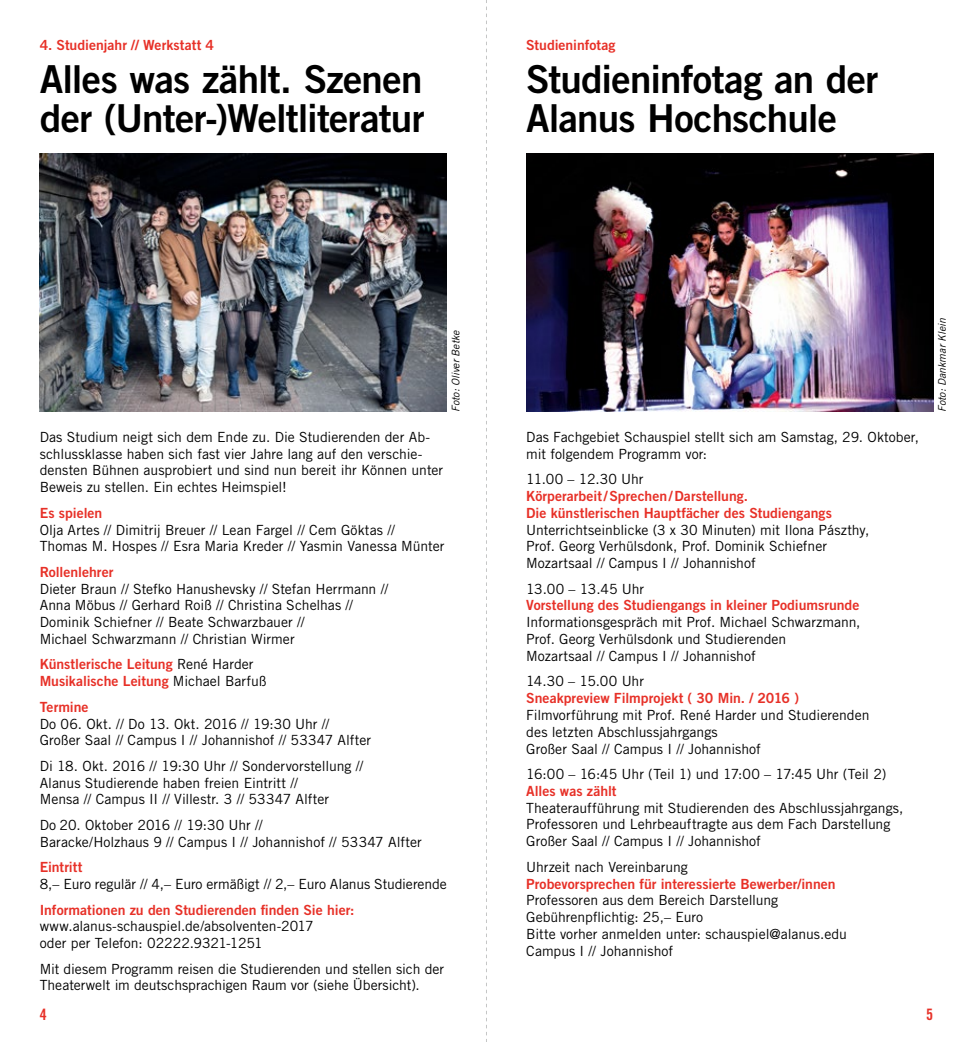
<style>
.page{position:relative;width:973px;height:1042px;background:#fff}
.page>*{position:absolute;margin:0;border:0;box-sizing:border-box;transform-origin:0 0}
.t1{font:38.5px/38.5px "Trade Gothic LT Std Bd 2";letter-spacing:-.02em;color:#000}
.t2{font:15.75px "Trade Gothic LT Std Bd Cn 20";color:#e73027}
.t3{font:14px/16.8px "Trade Gothic LT Std";color:#000}
.t4{font:14px/16.8px "Trade Gothic LT Std Bd 2";color:#e73027}
.t5{font:italic 10.5px "Trade Gothic LT Std";color:#000}
.s1{font-family:"Trade Gothic LT Std";color:#000}
</style>
<div class="page">
<img style="left:40px;top:154px;width:406px;height:258px">
<img style="left:526px;top:154px;width:407px;height:258px">
<svg style="left:486px;top:0;width:1px;height:1042px"></svg>
<p class="t4" style="left:40px;top:36px;width:176px">4. Studienjahr // Werkstatt 4</p>
<h1 class="t1" style="left:40px;top:60px;width:386px">Alles was zählt. Szenen der (Unter-)Weltliteratur</h1>
<p class="t4" style="left:526px;top:36px;width:91px">Studieninfotag</p>
<h1 class="t1" style="left:526px;top:60px;width:353px">Studieninfotag an der<br>Alanus Hochschule</h1>
<p class="t5" style="left:449px;top:412px;width:83px;rotate:-90deg">Foto: Oliver Betke</p>
<p class="t3" style="left:40px;top:428px;width:405px">Das Studium neigt sich dem Ende zu. Die Studierenden der Ab&shy;schlussklasse haben sich fast vier Jahre lang auf den verschie&shy;densten Bühnen ausprobiert und sind nun bereit ihr Können unter Beweis zu stellen. Ein echtes Heimspiel!</p>
<p class="t4" style="left:40px;top:504px;width:64px">Es spielen</p>
<p class="t3" style="left:40px;top:521px;width:406px">Olja Artes // Dimitrij Breuer // Lean Fargel // Cem Göktas //<br>Thomas M. Hospes // Esra Maria Kreder // Yasmin Vanessa Münter</p>
<p class="t4" style="left:40px;top:563px;width:75px">Rollenlehrer</p>
<p class="t3" style="left:40px;top:580px;width:350px">Dieter Braun // Stefko Hanushevsky // Stefan Herrmann // Anna Möbus // Gerhard Roiß // Christina Schelhas // Dominik Schiefner // Beate Schwarzbauer //<br>Michael Schwarzmann // Christian Wirmer</p>
<p class="t4" style="left:40px;top:656px;width:228px">Künstlerische Leitung <span class="s1">René Harder<br></span>Musikalische Leitung <span class="s1">Michael Barfuß</span></p>
<p class="t4" style="left:40px;top:698px;width:50px">Termine</p>
<p class="t3" style="left:40px;top:715px;width:333px">Do 06. Okt. // Do 13. Okt. 2016 // 19:30 Uhr //<br>Großer Saal // Campus I // Johannishof // 53347 Alfter</p>
<p class="t3" style="left:40px;top:757px;width:325px">Di 18. Okt. 2016 // 19:30 Uhr // Sondervorstellung //<br>Alanus Studierende haben freien Eintritt //<br>Mensa // Campus II // Villestr. 3 // 53347 Alfter</p>
<p class="t3" style="left:40px;top:816px;width:383px">Do 20. Oktober 2016 // 19:30 Uhr //<br>Baracke/Holzhaus 9 // Campus I // Johannishof // 53347 Alfter</p>
<p class="t4" style="left:40px;top:858px;width:44px">Eintritt</p>
<p class="t3" style="left:40px;top:875px;width:408px">8,– Euro regulär // 4,– Euro ermäßigt // 2,– Euro Alanus Studierende</p>
<p class="t4" style="left:40px;top:901px;width:316px">Informationen zu den Studierenden finden Sie hier:</p>
<p class="t3" style="left:40px;top:918px;width:275px">www.alanus-schauspiel.de/absolventen-2017 oder per Telefon: 02222.9321-1251</p>
<p class="t3" style="left:40px;top:960px;width:406px">Mit diesem Programm reisen die Studierenden und stellen sich der<br>Theaterwelt im deutschsprachigen Raum vor (siehe Übersicht).</p>
<p class="t3" style="left:526px;top:428px;width:394px">Das Fachgebiet Schauspiel stellt sich am Samstag, 29. Oktober, mit folgendem Programm vor:</p>
<p class="t3" style="left:526px;top:470px;width:119px">11.00 – 12.30 Uhr</p>
<p class="t4" style="left:526px;top:487px;width:307px">Körperarbeit/Sprechen/Darstellung.<br>Die künstlerischen Hauptfächer des Studiengangs</p>
<p class="t3" style="left:526px;top:521px;width:345px">Unterrichtseinblicke (3 x 30 Minuten) mit Ilona Pászthy,<br>Prof. Georg Verhülsdonk, Prof. Dominik Schiefner<br>Mozartsaal // Campus I // Johannishof</p>
<p class="t3" style="left:526px;top:580px;width:119px">13.00 – 13.45 Uhr</p>
<p class="t4" style="left:526px;top:597px;width:335px">Vorstellung des Studiengangs in kleiner Podiumsrunde</p>
<p class="t3" style="left:526px;top:613px;width:336px">Informationsgespräch mit Prof. Michael Schwarzmann,<br>Prof. Georg Verhülsdonk und Studierenden<br>Mozartsaal // Campus I // Johannishof</p>
<p class="t3" style="left:526px;top:673px;width:119px">14.30 – 15.00 Uhr</p>
<p class="t4" style="left:526px;top:689px;width:274px">Sneakpreview Filmprojekt ( 30 Min. / 2016 )</p>
<p class="t3" style="left:526px;top:706px;width:345px">Filmvorführung mit Prof. René Harder und Studierenden des letzten Abschlussjahrgangs<br>Großer Saal // Campus I // Johannishof</p>
<p class="t3" style="left:526px;top:765px;width:361px">16:00 – 16:45 Uhr (Teil 1) und 17:00 – 17:45 Uhr (Teil 2)</p>
<p class="t4" style="left:526px;top:782px;width:92px">Alles was zählt</p>
<p class="t3" style="left:526px;top:799px;width:379px">Theateraufführung mit Studierenden des Abschlussjahrgangs,<br>Professoren und Lehrbeauftragte aus dem Fach Darstellung<br>Großer Saal // Campus I // Johannishof</p>
<p class="t3" style="left:526px;top:858px;width:163px">Uhrzeit nach Vereinbarung</p>
<p class="t4" style="left:526px;top:875px;width:311px">Probevorsprechen für interessierte Bewerber/innen</p>
<p class="t3" style="left:526px;top:892px;width:322px">Professoren aus dem Bereich Darstellung Gebührenpflichtig: 25,– Euro<br>Bitte vorher anmelden unter: schauspiel@alanus.edu Campus I // Johannishof</p>
<p class="t5" style="left:935px;top:412px;width:95px;rotate:-90deg">Foto: Dankmar Klein</p>
<p class="t2" style="left:40px;top:1005px;width:8px">4</p>
<p class="t2" style="left:926px;top:1005px;width:8px">5</p>
</div>
